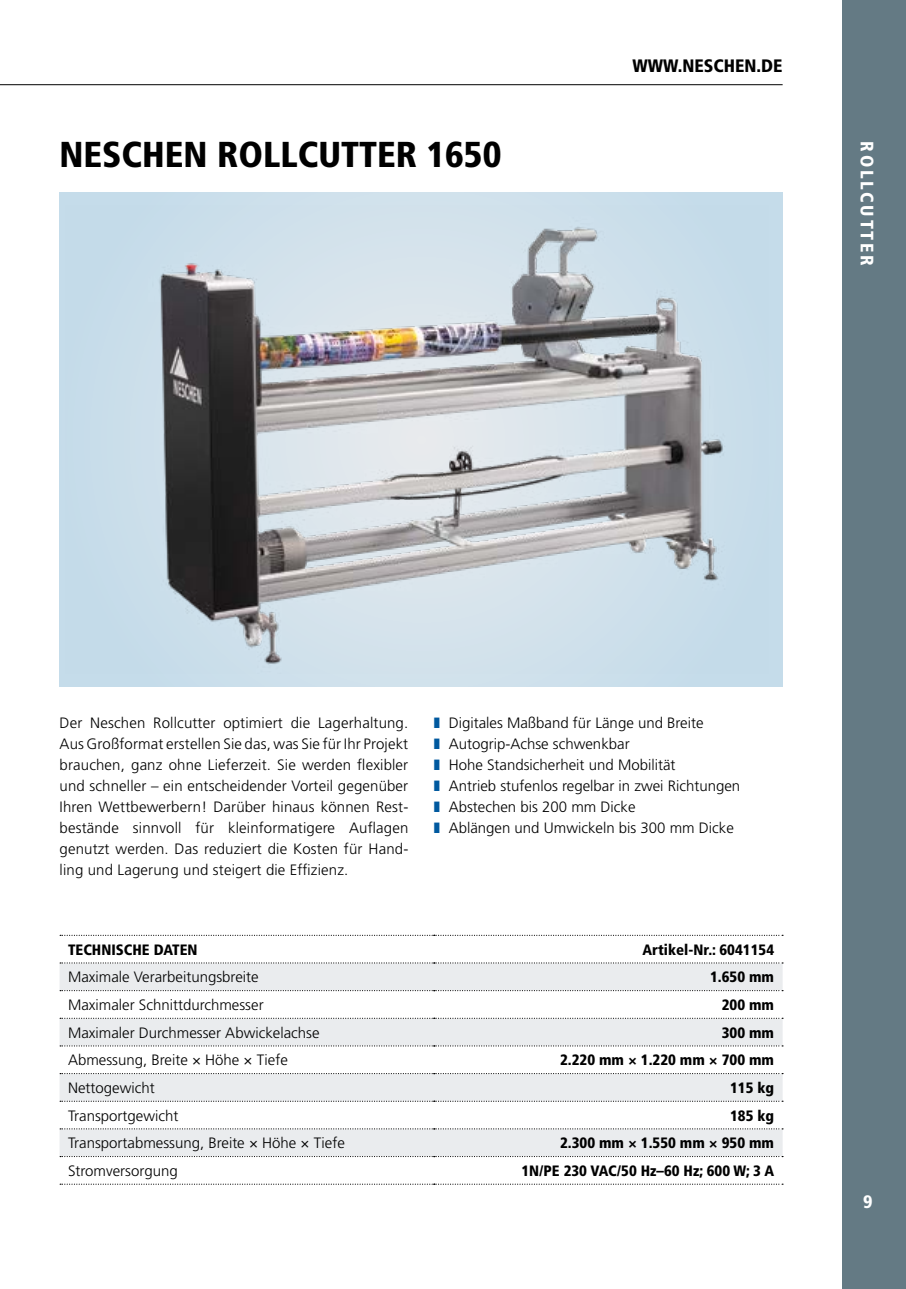
<style>
.page{position:relative;width:906px;height:1289px;background:#fff}
.page>*{position:absolute;margin:0;border:0;box-sizing:border-box;transform-origin:0 0}
.t1{font:900 condensed 36px "Frutiger LT Std";color:#000}
.t2{font:900 condensed 18px "Frutiger LT Std";color:#000}
.t3{font:900 condensed 18px "Frutiger LT Std";letter-spacing:.15em;color:#fff}
.t4{font:300 15px/21px "Frutiger LT Std";color:#000;text-align:justify}
.t5{font:900 condensed 15px "Frutiger LT Std";color:#000}
.s1{color:#00599f}
</style>
<div class="page">
<hr style="left:0;top:84px;width:782px;height:1px;background:#000">
<div style="left:60px;top:192px;width:722px;height:494px;background:#c6dcea"></div>
<img style="left:159px;top:205px;width:564px;height:468px">
<svg style="left:60px;top:963px;width:722px;height:137px;fill:#eaecee"></svg>
<svg style="left:60px;top:990px;width:723px;height:1px"></svg>
<svg style="left:60px;top:1017px;width:723px;height:1px"></svg>
<svg style="left:60px;top:1045px;width:723px;height:1px"></svg>
<svg style="left:60px;top:1072px;width:723px;height:2px"></svg>
<svg style="left:60px;top:1100px;width:723px;height:1px"></svg>
<svg style="left:60px;top:1128px;width:723px;height:29px;background:#e4e6e8"></svg>
<svg style="left:60px;top:1183px;width:723px;height:1px"></svg>
<svg style="left:60px;top:962px;width:723px;height:1px"></svg>
<svg style="left:60px;top:934px;width:723px;height:1px"></svg>
<div style="left:842px;top:0;width:64px;height:1288px;background:#647a84"></div>
<h1 class="t1" style="left:60px;top:133px;width:443px">NESCHEN ROLLCUTTER 1650</h1>
<p class="t2" style="left:632px;top:55px;width:152px">WWW.NESCHEN.DE</p>
<p class="t3" style="left:878px;top:141px;width:126px;rotate:90deg">ROLLCUTTER</p>
<p class="t4" style="left:60px;top:712px;width:350px">Der Neschen Rollcutter optimiert die Lagerhaltung.<br>Aus Großformat erstellen Sie das, was Sie für Ihr Projekt brauchen, ganz ohne Lieferzeit. Sie werden flexibler und schneller – ein entscheidender Vorteil gegenüber Ihren Wettbewerbern! Darüber hinaus können Rest&shy;bestände sinnvoll für kleinformatigere Auflagen genutzt werden. Das reduziert die Kosten für Hand&shy;ling und Lagerung und steigert die Effizienz.</p>
<p class="t4" style="left:434px;top:712px;width:308px;text-align:left"><span class="s1">❚</span> Digitales Maßband für Länge und Breite<br><span class="s1">❚</span> Autogrip-Achse schwenkbar<br><span class="s1">❚</span> Hohe Standsicherheit und Mobilität<br><span class="s1">❚</span> Antrieb stufenlos regelbar in zwei Richtungen <span class="s1">❚</span> Abstechen bis 200 mm Dicke<br><span class="s1">❚</span> Ablängen und Umwickeln bis 300 mm Dicke</p>
<p class="t5" style="left:68px;top:940px;width:131px">TECHNISCHE DATEN</p>
<p class="t5" style="left:642px;top:940px;width:133px">Artikel-Nr.: 6041154</p>
<p class="t4" style="left:68px;top:967px;width:192px">Maximale Verarbeitungsbreite</p>
<p class="t5" style="left:710px;top:968px;width:66px">1.650 mm</p>
<p class="t4" style="left:68px;top:994px;width:197px">Maximaler Schnittdurchmesser</p>
<p class="t5" style="left:722px;top:995px;width:54px">200 mm</p>
<p class="t4" style="left:68px;top:1022px;width:253px">Maximaler Durchmesser Abwickelachse</p>
<p class="t5" style="left:722px;top:1023px;width:54px">300 mm</p>
<p class="t4" style="left:68px;top:1049px;width:221px">Abmessung, Breite × Höhe × Tiefe</p>
<p class="t5" style="left:560px;top:1051px;width:215px">2.220 mm × 1.220 mm × 700 mm</p>
<p class="t4" style="left:68px;top:1077px;width:88px">Nettogewicht</p>
<p class="t5" style="left:730px;top:1078px;width:45px">115 kg</p>
<p class="t4" style="left:68px;top:1105px;width:112px">Transportgewicht</p>
<p class="t5" style="left:730px;top:1106px;width:45px">185 kg</p>
<p class="t4" style="left:68px;top:1132px;width:278px">Transportabmessung, Breite × Höhe × Tiefe</p>
<p class="t5" style="left:560px;top:1134px;width:215px">2.300 mm × 1.550 mm × 950 mm</p>
<p class="t4" style="left:68px;top:1160px;width:111px">Stromversorgung</p>
<p class="t5" style="left:521px;top:1161px;width:254px">1N/PE 230 VAC/50 Hz–60 Hz; 600 W; 3 A</p>
<p class="t3" style="left:863px;top:1190px;width:11px">9</p>
</div>
